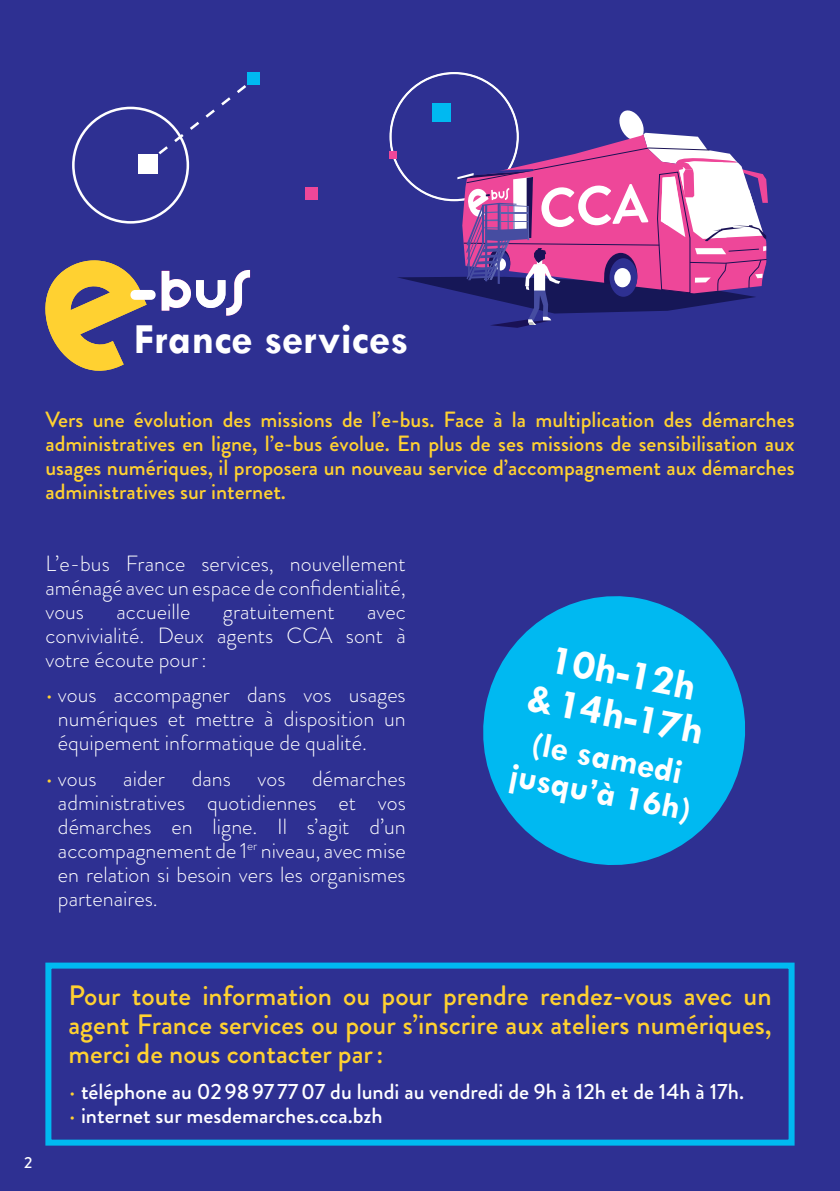
<style>
.page{position:relative;width:840px;height:1191px;background:#fff}
.page>*{position:absolute;margin:0;border:0;box-sizing:border-box;transform-origin:0 0}
.t1{font:700 43.2px "Tw Cen";color:#fff}
.t2{font:700 42px/42px "Tw Cen";color:#fff;text-align:center}
.t3{font:700 35.2px/35.2px "Tw Cen";color:#fff;text-align:center}
.t4{font:500 28px/29px "Brandon Grotesque";color:#ffd131;text-align:justify}
.t5{font:300 22px/24px "Brandon Grotesque";color:#fff;text-align:justify}
.t6{font:500 22px/24px "Brandon Grotesque";color:#ffd131;text-align:justify}
.t7{font:500 22px "Brandon Grotesque";color:#fff}
.t8{font:500 16px "Brandon Grotesque";color:#fff}
.s1{color:#ffd131}
.s2{font-weight:300;color:#ffd131}
</style>
<div class="page">
<div style="left:0;top:0;width:839px;height:1191px;background:#2e3092"></div>
<div style="left:72px;top:107px;width:117px;height:117px;border:3px solid #fff;border-radius:50%"></div>
<svg style="left:156px;top:84px;width:93px;height:73px"></svg>
<div style="left:138px;top:155px;width:20px;height:19px;background:#fff"></div>
<div style="left:247px;top:72px;width:12px;height:12px;background:#00b9f1"></div>
<div style="left:432px;top:103px;width:19px;height:19px;background:#00b9f1"></div>
<div style="left:389px;top:151px;width:7px;height:7px;background:#ee4799"></div>
<div style="left:305px;top:187px;width:13px;height:13px;background:#ee4799"></div>
<div style="left:45px;top:962px;width:749px;height:183px;border:6px solid #00b9f1"></div>
<svg style="left:45px;top:260px;width:101px;height:111px"></svg>
<div style="left:130px;top:290px;width:25px;height:10px;background:#fff;border-radius:5px"></div>
<svg style="left:161px;top:270px;width:89px;height:45px"></svg>
<svg style="left:483px;top:596px;width:262px;height:269px;fill:#00b9f1"></svg>
<svg style="left:396px;top:109px;width:371px;height:219px"></svg>
<h1 class="t1" style="left:134px;top:314px;width:276px">France services</h1>
<p class="t6" style="left:45px;top:407px;width:750px">Vers une évolution des missions de l’e-bus. Face à la multiplication des démarches administratives en ligne, l’e-bus évolue. En plus de ses missions de sensibilisation aux usages numériques, il proposera un nouveau service d’accompagnement aux démarches administratives sur internet.</p>
<p class="t5" style="left:45px;top:551px;width:361px">L’e-bus France services, nouvellement aménagé avec un espace de confidentialité, vous</p>
<p class="t5" style="left:116px;top:599px;width:75px">accueille</p>
<p class="t5" style="left:223px;top:599px;width:113px">gratuitement</p>
<p class="t5" style="left:45px;top:599px;width:362px;text-indent:321px">avec convivialité. Deux agents CCA sont à votre écoute pour:</p>
<p class="t5" style="left:58px;top:683px;width:349px;text-indent:-13px"><span class="s1">•</span> vous accompagner dans vos usages numériques et mettre à disposition un équipement informatique de qualité.</p>
<p class="t5" style="left:58px;top:766px;width:349px;text-indent:-13px"><span class="s1">•</span> vous aider dans vos démarches administratives quotidiennes et vos démarches en ligne. Il s’agit d’un accompagnement de 1<sup>er</sup> niveau, avec mise en relation si besoin vers les organismes partenaires.</p>
<h2 class="t2" style="left:539px;top:634px;width:180px;rotate:11deg">10h-12h &amp;14h-17h</h2>
<h3 class="t3" style="left:520px;top:722px;width:186px;rotate:11deg">(le samedi jusqu’à 16h)</h3>
<p class="t8" style="left:24px;top:1151px;width:10px">2</p>
<p class="t4" style="left:68px;top:981px;width:704px">Pour toute information ou pour prendre rendez-vous avec un agent France services ou pour s’inscrire aux ateliers numériques, merci de nous contacter par:</p>
<p class="t7" style="left:68px;top:1075px;width:676px"><span class="s2">•</span> téléphone au 029897 7707 du lundi au vendredi de 9h à 12h et de 14h à 17h.</p>
<p class="t7" style="left:68px;top:1099px;width:316px"><span class="s2">•</span> internet sur mesdemarches.cca.bzh</p>
</div>
